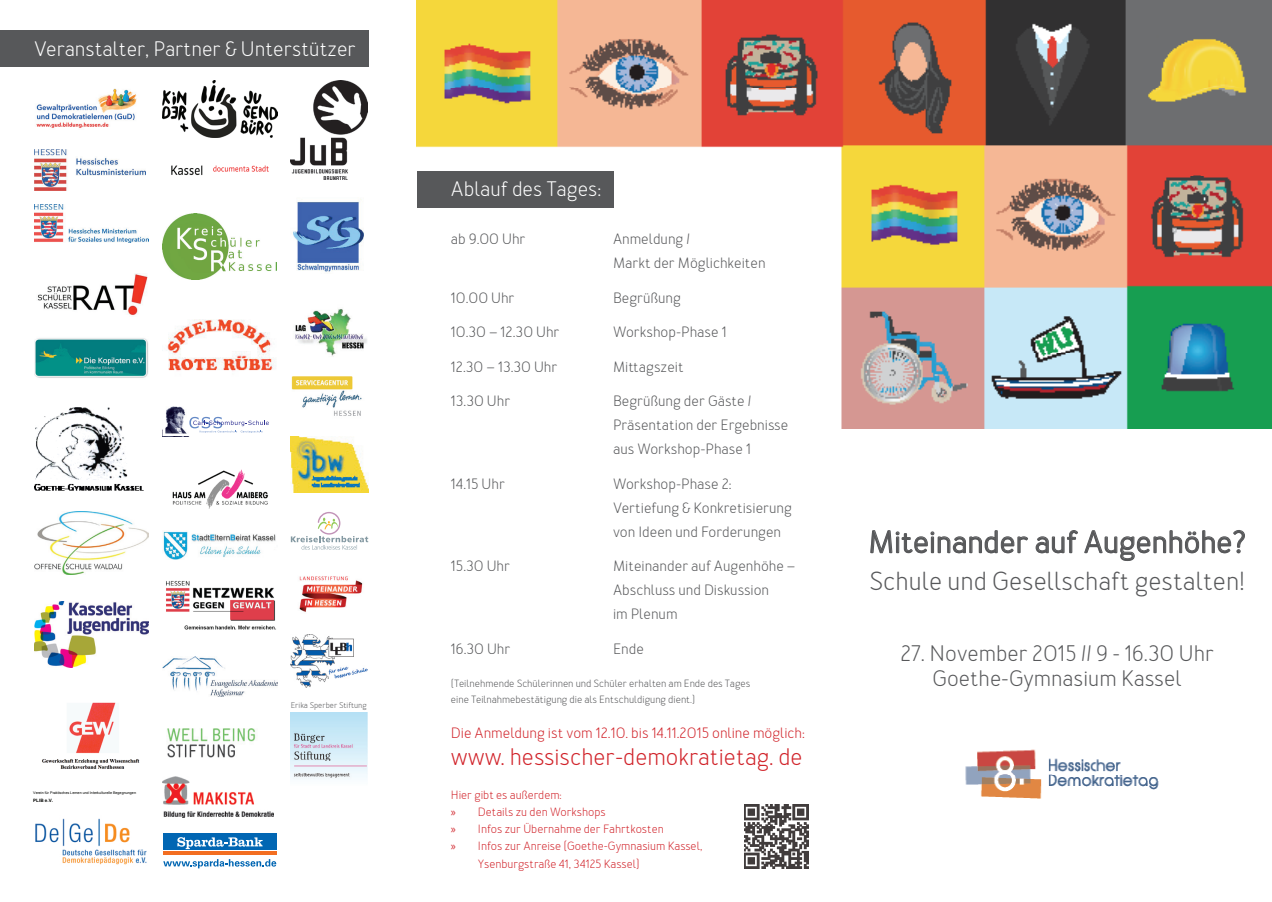
<style>
.page{position:relative;width:1272px;height:902px;background:#fff}
.page>*{position:absolute;margin:0;border:0;box-sizing:border-box;transform-origin:0 0}
.t1{font:500 31.5px "Merlo";letter-spacing:.005em;color:#57585a}
.t2{font:26.25px "Merlo";color:#57585a}
.t3{font:24px "Merlo";color:#d1232a}
.t4{font:22.5px/25.5px "Merlo";color:#57585a;text-align:center}
.t5{font:21px "Merlo";color:#fff}
.t6{font:15px/24px "Merlo";color:#57585a}
.t7{font:15px "Merlo";color:#d1232a}
.t8{font:12px "Merlo";color:#d1232a}
.t9{font:10.5px/16.5px "Merlo";color:#57585a}
.t10{font:8.25px "Merlo";color:#57585a}
.t11{font:700 4.5px "Arial";color:#040503}
.t12{font:3.6px "Arial";letter-spacing:.005em;color:#040503}
.s1{font-family:"Myriad Pro"}
</style>
<div class="page">
<img style="left:417px;top:0;width:854px;height:428px">
<svg style="left:870px;top:530px;width:158px;height:24px"></svg>
<svg style="left:1035px;top:530px;width:210px;height:31px"></svg>
<img style="left:965px;top:749px;width:194px;height:50px">
<div style="left:417px;top:171px;width:196px;height:36px;background:#57585a"></div>
<img style="left:744px;top:804px;width:64px;height:64px">
<div style="left:0;top:31px;width:368px;height:36px;background:#57585a"></div>
<img style="left:167px;top:728px;width:89px;height:30px">
<img style="left:299px;top:576px;width:64px;height:36px">
<img style="left:34px;top:601px;width:115px;height:66px">
<img style="left:42px;top:702px;width:98px;height:67px">
<img style="left:162px;top:776px;width:112px;height:41px">
<svg style="left:165px;top:849px;width:109px;height:1px"></svg>
<div style="left:162px;top:832px;width:115px;height:23px;border:2px solid #fff"></div>
<div style="left:163px;top:833px;width:113px;height:16px;background:#0166b3"></div>
<hr style="left:163px;top:851px;width:113px;height:3px;background:#f36e21">
<svg style="left:177px;top:837px;width:85px;height:12px"></svg>
<svg style="left:163px;top:859px;width:113px;height:9px"></svg>
<img style="left:36px;top:88px;width:101px;height:40px">
<img style="left:293px;top:199px;width:71px;height:73px">
<svg style="left:162px;top:406px;width:107px;height:30px"></svg>
<img style="left:34px;top:511px;width:115px;height:64px">
<img style="left:172px;top:469px;width:96px;height:40px">
<img style="left:295px;top:309px;width:72px;height:47px">
<img style="left:166px;top:580px;width:110px;height:50px">
<img style="left:291px;top:376px;width:71px;height:40px">
<img style="left:34px;top:149px;width:112px;height:42px">
<img style="left:171px;top:165px;width:98px;height:11px">
<img style="left:162px;top:81px;width:115px;height:56px">
<img style="left:291px;top:81px;width:76px;height:99px">
<img style="left:162px;top:213px;width:114px;height:66px">
<img style="left:34px;top:338px;width:114px;height:40px">
<img style="left:162px;top:319px;width:114px;height:52px">
<img style="left:291px;top:634px;width:76px;height:53px">
<img style="left:291px;top:436px;width:77px;height:56px">
<img style="left:162px;top:656px;width:115px;height:40px">
<svg style="left:291px;top:512px;width:77px;height:37px"></svg>
<img style="left:34px;top:204px;width:115px;height:39px">
<img style="left:35px;top:818px;width:112px;height:47px">
<img style="left:34px;top:408px;width:110px;height:83px">
<img style="left:37px;top:273px;width:111px;height:43px">
<img style="left:291px;top:712px;width:76px;height:67px">
<img style="left:163px;top:531px;width:113px;height:28px">
<h3 class="t5" style="left:34px;top:36px;width:323px">Veranstalter, Partner &amp; Unterstützer</h3>
<p class="t12" style="left:33px;top:790px;width:104px">Verein für Praktisches Lernen und Interkulturelle Begegnungen</p>
<p class="t11" style="left:33px;top:797px;width:21px">PLIB e.V.</p>
<p class="t10" style="left:291px;top:700px;width:77px">Erika Sperber Stiftung</p>
<h3 class="t5" style="left:451px;top:176px;width:152px">Ablauf des Tages:</h3>
<p class="t6" style="left:451px;top:227px;width:76px">ab 9.00 Uhr</p>
<p class="t6" style="left:613px;top:227px;width:154px">Anmeldung /<br>Markt der Möglichkeiten</p>
<p class="t6" style="left:451px;top:285px;width:65px">10.00 Uhr</p>
<p class="t6" style="left:613px;top:285px;width:69px">Begrüßung</p>
<p class="t6" style="left:451px;top:320px;width:110px">10.30 – 12.30 Uhr</p>
<p class="t6" style="left:613px;top:320px;width:115px">Workshop-Phase 1</p>
<p class="t6" style="left:451px;top:354px;width:108px">12.30 – 13.30 Uhr</p>
<p class="t6" style="left:613px;top:354px;width:72px">Mittagszeit</p>
<p class="t6" style="left:451px;top:389px;width:61px">13.30 Uhr</p>
<p class="t6" style="left:613px;top:389px;width:177px">Begrüßung der Gäste /<br>Präsentation der Ergebnisse aus Workshop-Phase 1</p>
<p class="t6" style="left:451px;top:471px;width:56px">14.15 Uhr</p>
<p class="t6" style="left:613px;top:471px;width:180px">Workshop-Phase 2:<br>Vertiefung &amp; Konkretisierung von Ideen und Forderungen</p>
<p class="t6" style="left:451px;top:554px;width:61px">15.30 Uhr</p>
<p class="t6" style="left:613px;top:554px;width:184px">Miteinander auf Augenhöhe –<br>Abschluss und Diskussion<br>im Plenum</p>
<p class="t6" style="left:451px;top:636px;width:61px">16.30 Uhr</p>
<p class="t6" style="left:613px;top:636px;width:32px">Ende</p>
<p class="t9" style="left:451px;top:675px;width:301px">(Teilnehmende Schülerinnen und Schüler erhalten am Ende des Tages eine Teilnahmebestätigung die als Entschuldigung dient.)</p>
<p class="t7" style="left:451px;top:723px;width:355px">Die Anmeldung ist vom 12.10. bis 14.11.2015 online möglich:</p>
<h3 class="t3" style="left:451px;top:742px;width:353px">www. hessischer-demokratietag. de</h3>
<p class="t8" style="left:451px;top:787px;width:112px">Hier gibt es außerdem:</p>
<p class="t8" style="left:451px;top:804px;width:156px"><span class="s1">»</span> Details zu den Workshops</p>
<p class="t8" style="left:451px;top:821px;width:214px"><span class="s1">»</span> Infos zur Übernahme der Fahrtkosten</p>
<p class="t8" style="left:451px;top:839px;width:253px"><span class="s1">»</span> Infos zur Anreise (Goethe-Gymnasium Kassel,</p>
<p class="t8" style="left:478px;top:856px;width:163px">Ysenburgstraße 41, 34125 Kassel)</p>
<h1 class="t1" style="left:868px;top:523px;width:378px">Miteinander auf Augenhöhe?</h1>
<h2 class="t2" style="left:869px;top:565px;width:377px">Schule und Gesellschaft gestalten!</h2>
<h3 class="t4" style="left:900px;top:640px;width:315px">27. November 2015 // 9 - 16.30 Uhr<br>Goethe-Gymnasium Kassel</h3>
</div>
